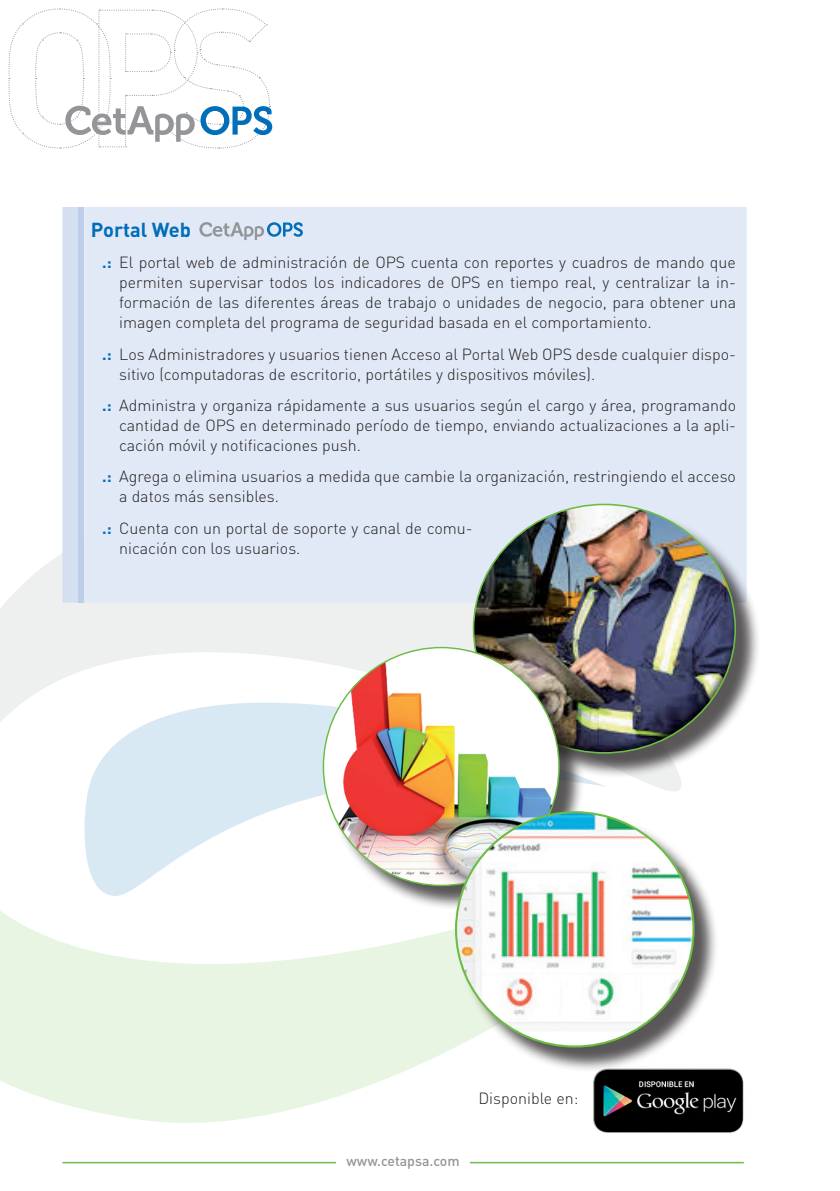
<style>
.page{position:relative;width:840px;height:1191px;background:#fff}
.page>*{position:absolute;margin:0;border:0;box-sizing:border-box;transform-origin:0 0}
.t1{font:700 20px "DIN";color:#006eb9}
.t2{font:300 16px/20px "DIN";color:#231f20}
.t3{font:500 14px "DIN";color:#939598}
.s1{font-weight:700;color:#006eb9}
</style>
<div class="page">
<hr style="left:62px;top:1161px;width:681px;height:2px;background:#6cbd45">
<div style="left:336px;top:1152px;width:133px;height:18px;background:#fff"></div>
<svg style="left:0;top:824px;width:457px;height:299px;fill:#e9f5e3"></svg>
<svg style="left:0;top:554px;width:681px;height:270px"></svg>
<div style="left:84px;top:207px;width:662px;height:395px;background:#e1e9f6"></div>
<div style="left:62px;top:207px;width:16px;height:395px;background:#d4dff1"></div>
<div style="left:78px;top:207px;width:6px;height:395px;background:#bccee9"></div>
<div style="left:475px;top:506px;width:285px;height:272px;background:#231f20;opacity:.75"></div>
<img style="left:473px;top:504px;width:261px;height:249px">
<img style="left:593px;top:1068px;width:151px;height:65px">
<div style="left:325px;top:650px;width:259px;height:260px;background:#231f20;opacity:.75"></div>
<img style="left:323px;top:647px;width:235px;height:238px">
<div style="left:457px;top:814px;width:262px;height:258px;background:#231f20;opacity:.75"></div>
<img style="left:456px;top:812px;width:237px;height:234px">
<svg style="left:8px;top:8px;width:264px;height:141px"></svg>
<svg style="left:199px;top:222px;width:104px;height:18px;background:#b3c6d9"></svg>
<p class="t1" style="left:91px;top:216px;width:102px">Portal Web</p>
<p class="t2" style="left:119px;top:252px;width:618px;text-align:justify;text-indent:-17px"><span class="s1">.:</span> El portal web de administración de OPS cuenta con reportes y cuadros de mando que permiten supervisar todos los indicadores de OPS en tiempo real, y centralizar la in&shy;formación de las diferentes áreas de trabajo o unidades de negocio, para obtener una imagen completa del programa de seguridad basada en el comportamiento.</p>
<p class="t2" style="left:119px;top:344px;width:618px;text-indent:-17px"><span class="s1">.:</span> Los Administradores y usuarios tienen Acceso al Portal Web OPS desde cualquier dispo&shy;sitivo (computadoras de escritorio, portátiles y dispositivos móviles).</p>
<p class="t2" style="left:119px;top:395px;width:618px;text-align:justify;text-indent:-17px"><span class="s1">.:</span> Administra y organiza rápidamente a sus usuarios según el cargo y área, programando cantidad de OPS en determinado período de tiempo, enviando actualizaciones a la apli&shy;cación móvil y notificaciones push.</p>
<p class="t2" style="left:119px;top:466px;width:618px;text-indent:-17px"><span class="s1">.:</span> Agrega o elimina usuarios a medida que cambie la organización, restringiendo el acceso a datos más sensibles.</p>
<p class="t2" style="left:119px;top:518px;width:355px;text-indent:-17px"><span class="s1">.:</span> Cuenta con un portal de soporte y canal de comu&shy;nicación con los usuarios.</p>
<p class="t3" style="left:346px;top:1152px;width:115px">www.cetapsa.com</p>
<p class="t2" style="left:478px;top:1087px;width:101px">Disponible en:</p>
</div>
